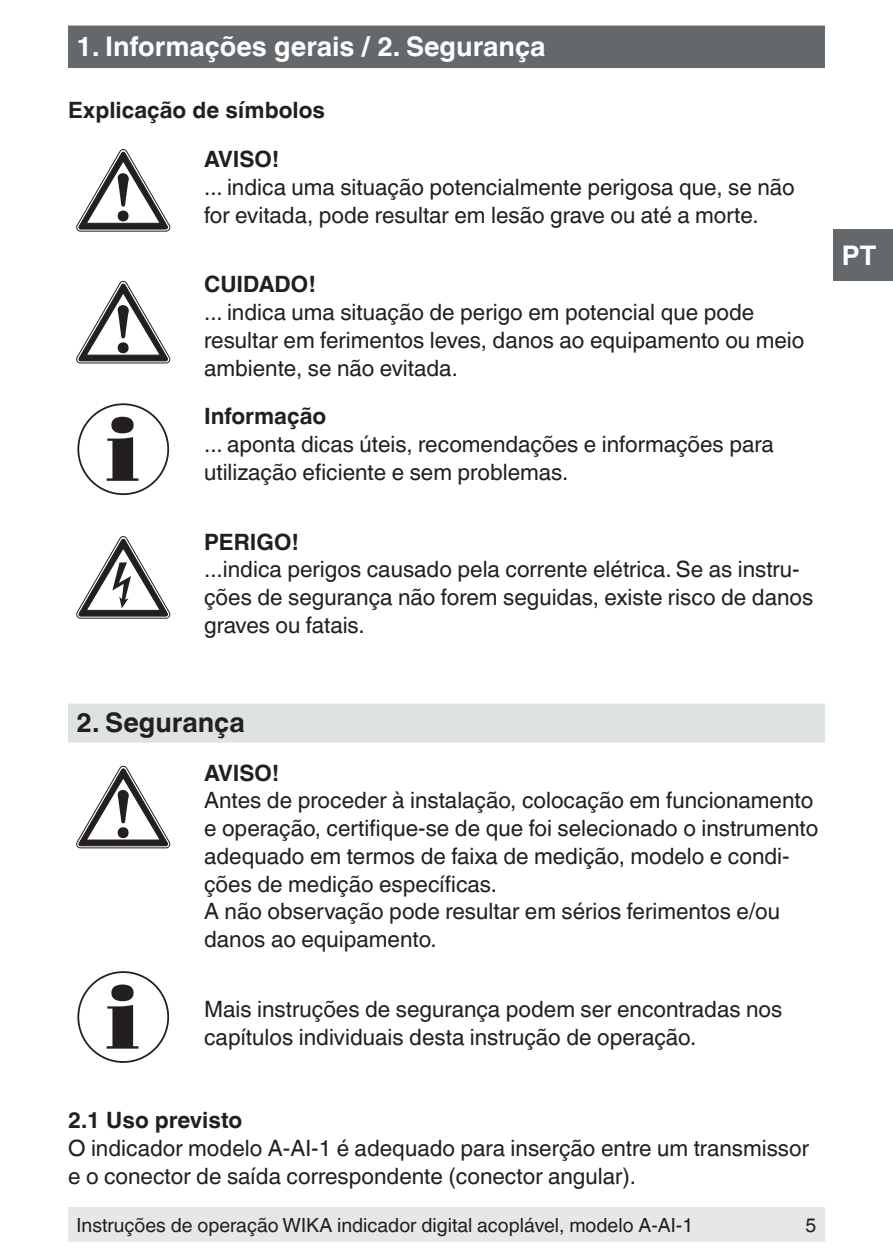
<style>
.page{position:relative;width:893px;height:1259px;background:#fff}
.page>*{position:absolute;margin:0;border:0;box-sizing:border-box;transform-origin:0 0}
.t1{font:700 27px "Helvetica World";color:#fff}
.t2{font:700 27px "Helvetica World";color:#231f20}
.t3{font:22.5px/27.6px "Helvetica World";color:#231f20}
.t4{font:700 22.5px/48.9px "Helvetica World";color:#231f20}
.t5{font:19.5px "Helvetica World";color:#231f20}
</style>
<div class="page">
<div style="left:833px;top:230px;width:60px;height:51px;background:#64686b"></div>
<div style="left:68px;top:1208px;width:757px;height:34px;background:#e6e7e9"></div>
<div style="left:68px;top:26px;width:757px;height:42px;background:#64686b"></div>
<div style="left:68px;top:703px;width:757px;height:39px;background:#dfe2e2"></div>
<svg style="left:77px;top:536px;width:93px;height:82px"></svg>
<svg style="left:77px;top:149px;width:93px;height:82px"></svg>
<svg style="left:77px;top:281px;width:93px;height:82px"></svg>
<svg style="left:77px;top:766px;width:93px;height:82px"></svg>
<svg style="left:107px;top:417px;width:31px;height:64px"></svg>
<div style="left:77px;top:403px;width:92px;height:92px;border:2px solid #231f20;border-radius:50%"></div>
<svg style="left:107px;top:984px;width:31px;height:64px"></svg>
<div style="left:77px;top:971px;width:92px;height:92px;border:2px solid #231f20;border-radius:50%"></div>
<p class="t1" style="left:77px;top:31px;width:471px">1. Informações gerais / 2. Segurança</p>
<p class="t4" style="left:204px;top:86px;width:122px;text-indent:-136px">Explicação de símbolos<br>AVISO!</p>
<p class="t3" style="left:204px;top:173px;width:592px">... indica uma situação potencialmente perigosa que, se não for evitada, pode resultar em lesão grave ou até a morte.</p>
<p class="t4" style="left:204px;top:260px;width:113px">CUIDADO!</p>
<p class="t3" style="left:204px;top:298px;width:602px">... indica uma situação de perigo em potencial que pode resultar em ferimentos leves, danos ao equipamento ou meio ambiente, se não evitada.</p>
<p class="t4" style="left:204px;top:392px;width:124px">Informação</p>
<p class="t3" style="left:204px;top:430px;width:571px">... aponta dicas úteis, recomendações e informações para utilização eficiente e sem problemas.</p>
<p class="t4" style="left:204px;top:517px;width:96px">PERIGO!</p>
<p class="t3" style="left:204px;top:556px;width:611px">...indica perigos causado pela corrente elétrica. Se as instru&shy;ções de segurança não forem seguidas, existe risco de danos graves ou fatais.</p>
<p class="t1" style="left:842px;top:240px;width:36px">PT</p>
<p class="t2" style="left:77px;top:707px;width:170px">2. Segurança</p>
<p class="t4" style="left:204px;top:748px;width:77px">AVISO!</p>
<p class="t3" style="left:204px;top:787px;width:616px">Antes de proceder à instalação, colocação em funcionamento e operação, certifique-se de que foi selecionado o instrumento adequado em termos de faixa de medição, modelo e condi&shy;ções de medição específicas.<br>A não observação pode resultar em sérios ferimentos e/ou danos ao equipamento.</p>
<p class="t3" style="left:204px;top:995px;width:580px">Mais instruções de segurança podem ser encontradas nos capítulos individuais desta instrução de operação.</p>
<p class="t4" style="left:68px;top:1095px;width:176px">2.1 Uso previsto</p>
<p class="t3" style="left:68px;top:1134px;width:743px">O indicador modelo A-AI-1 é adequado para inserção entre um transmissor e o conector de saída correspondente (conector angular).</p>
<p class="t5" style="left:77px;top:1213px;width:618px">Instruções de operação WIKA indicador digital acoplável, modelo A-AI-1</p>
<p class="t5" style="left:806px;top:1213px;width:12px">5</p>
</div>
